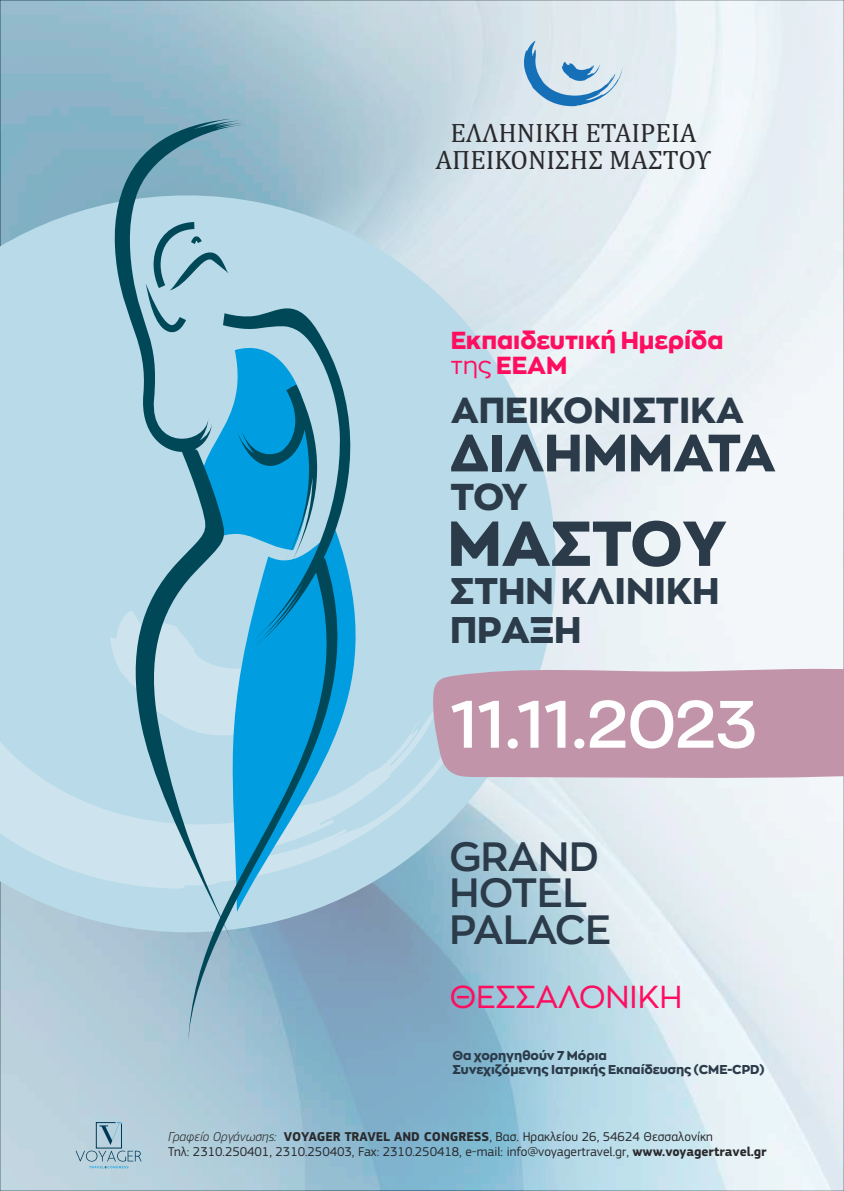
<style>
.page{position:relative;width:844px;height:1191px;background:#fff}
.page>*{position:absolute;margin:0;border:0;box-sizing:border-box;transform-origin:0 0}
.t1{font:600 66.15px "Zona Pro";letter-spacing:-.005em;color:#fefefe}
.t2{font:800 62.3px "Zona Pro";color:#2c3b4a}
.t3{font:800 51.62px "Zona Pro";color:#2c3b4a}
.t4{font:600 40.43px/36.2px "Zona Pro";color:#2c3b4a}
.t5{font:800 36.75px "Zona Pro";color:#2c3b4a}
.t6{font:800 36.57px/38.7px "Zona Pro";color:#2c3b4a}
.t7{font:800 35.7px "Zona Pro";color:#2c3b4a}
.t8{font:31.5px "Zona Pro";color:#ff0d5f}
.t9{font:26.95px/27.7px "Cambria";color:#2a2a2d;text-align:center}
.t10{font:800 24.32px/25.7px "Zona Pro";color:#ff0d5f}
.t11{font:13.3px/15.2px "PF Square Sans Pro";color:#2a2a2d}
.t12{font:800 12.6px/13.3px "Zona Pro";color:#2c3b4a}
.s1{font-weight:400}
.s2{font-weight:300;font-style:italic}
.s3{font-weight:700}
</style>
<div class="page">
<img style="left:0;top:0;width:843px;height:1191px">
<svg style="left:0;top:195px;width:555px;height:737px;background:#bdd9e6"></svg>
<svg style="left:0;top:466px;width:485px;height:423px;background:#b8d9e6"></svg>
<svg style="left:361px;top:529px;width:37px;height:382px;background:#b5d5e4"></svg>
<svg style="left:113px;top:118px;width:248px;height:928px;background:#7fb9d1"></svg>
<svg style="left:431px;top:666px;width:412px;height:112px;background:#c299ad"></svg>
<svg style="left:76px;top:1122px;width:65px;height:46px;background:#a5c2d0"></svg>
<svg style="left:524px;top:41px;width:98px;height:65px;background:#aecce1"></svg>
<h3 class="t9" style="left:435px;top:120px;width:277px">ΕΛΛΗΝΙΚΗ ΕΤΑΙΡΕΙΑ<br>ΑΠΕΙΚΟΝΙΣΗΣ ΜΑΣΤΟΥ</h3>
<h3 class="t10" style="left:450px;top:328px;width:274px">Εκπαιδευτική Ημερίδα <span class="s1">της</span> ΕΕΑΜ</h3>
<h3 class="t7" style="left:451px;top:393px;width:294px">ΑΠΕΙΚΟΝΙΣΤΙΚA</h3>
<h3 class="t3" style="left:450px;top:429px;width:326px">ΔΙΛHΜΜΑΤΑ</h3>
<h3 class="t5" style="left:450px;top:479px;width:78px">ΤΟΥ</h3>
<h2 class="t2" style="left:447px;top:514px;width:280px">ΜΑΣΤΟY</h2>
<h3 class="t6" style="left:450px;top:573px;width:271px">ΣΤΗΝ ΚΛΙΝΙΚΗ<br>ΠΡAΞΗ</h3>
<h1 class="t1" style="left:451px;top:693px;width:307px">11.11.2023</h1>
<h3 class="t4" style="left:449px;top:840px;width:163px">GRAND<br>HOTEL<br>PALACE</h3>
<h3 class="t8" style="left:449px;top:982px;width:234px">ΘΕΣΣΑΛΟΝΙΚΗ</h3>
<p class="t12" style="left:452px;top:1049px;width:313px">Θα χορηγηθούν 7 Μόρια<br>Συνεχιζόμενης Ιατρικής Εκπαίδευσης (CME-CPD)</p>
<p class="t11" style="left:168px;top:1130px;width:600px"><span class="s2">Γραφείο Οργάνωσης:</span> <span class="s3">VOYAGER TRAVEL AND CONGRESS</span>, Βασ. Ηρακλείου 26, 54624 Θεσσαλονίκη<br>Τηλ: 2310.250401, 2310.250403, Fax: 2310.250418, e-mail: info@voyagertravel.gr, <span class="s3">www.voyagertravel.gr</span></p>
</div>
